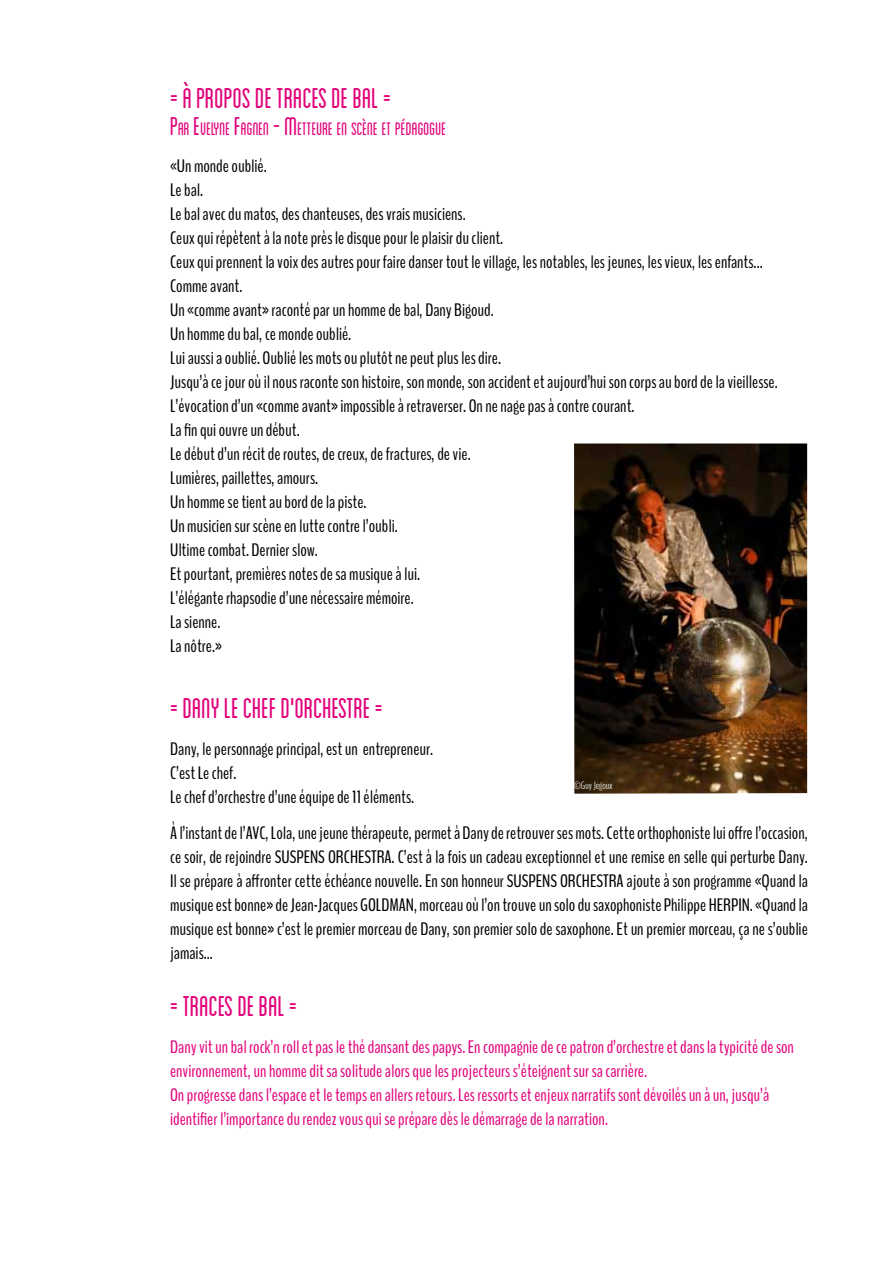
<style>
.page{position:relative;width:893px;height:1263px;background:#fff}
.page>*{position:absolute;margin:0;border:0;box-sizing:border-box;transform-origin:0 0}
.t1{font:condensed 30px "Blanch";color:#e2007a}
.t2{font:condensed 18.9px "Blanch";color:#e2007a}
.t3{font:18px/24px "Bench Nine";color:#000}
.t4{font:18px/24px "Bench Nine";color:#e2007a}
.t5{font:300 10.5px "Bench Nine";color:#fff}
.s1{font-size:27px}
</style>
<div class="page">
<img style="left:574px;top:443px;width:233px;height:351px">
<h1 class="t1" style="left:170px;top:82px;width:223px">= À PROPOS DE TRACES DE BAL =</h1>
<p class="t2" style="left:170px;top:119px;width:276px"><span class="s1">P</span>AR <span class="s1">E</span>VELYNE <span class="s1">F</span>AGNEN <span class="s1">- M</span>ETTEURE EN SCÈNE ET PÉDAGOGUE</p>
<p class="t3" style="left:170px;top:154px;width:609px">«Un monde oublié.<br>Le bal.<br>Le bal avec du matos, des chanteuses, des vrais musiciens.<br>Ceux qui répètent à la note près le disque pour le plaisir du client.<br>Ceux qui prennent la voix des autres pour faire danser tout le village, les notables, les jeunes, les vieux, les enfants...<br>Comme avant.<br>Un «comme avant» raconté par un homme de bal, Dany Bigoud.<br>Un homme du bal, ce monde oublié.<br>Lui aussi a oublié. Oublié les mots ou plutôt ne peut plus les dire.<br>Jusqu’à ce jour où il nous raconte son histoire, son monde, son accident et aujourd’hui son corps au bord de la vieillesse.<br>L’évocation d’un «comme avant» impossible à retraverser. On ne nage pas à contre courant.<br>La fin qui ouvre un début.<br>Le début d’un récit de routes, de creux, de fractures, de vie.<br>Lumières, paillettes, amours.<br>Un homme se tient au bord de la piste.<br>Un musicien sur scène en lutte contre l’oubli.<br>Ultime combat. Dernier slow.<br>Et pourtant, premières notes de sa musique à lui.<br>L’élégante rhapsodie d’une nécessaire mémoire.<br>La sienne.<br>La nôtre.»</p>
<h1 class="t1" style="left:170px;top:692px;width:215px">= DANY LE CHEF D'ORCHESTRE =</h1>
<p class="t3" style="left:170px;top:737px;width:265px">Dany, le personnage principal, est un entrepreneur.<br>C’est Le chef.<br>Le chef d’orchestre d’une équipe de 11 éléments.</p>
<p class="t3" style="left:170px;top:821px;width:639px;text-align:justify">À l’instant de l’AVC, Lola, une jeune thérapeute,permet à Dany de retrouver ses mots. Cette orthophoniste lui offre l’occasion, ce soir, de rejoindre SUSPENS ORCHESTRA. C’est à la fois un cadeau exceptionnel et une remise en selle qui perturbe Dany.<br>Il se prépare à affronter cette échéance nouvelle. En son honneur SUSPENS ORCHESTRA ajoute à son programme «Quand la musique est bonne» de Jean-Jacques GOLDMAN, morceau où l’on trouve un solo du saxophoniste Philippe HERPIN. «Quand la musique est bonne» c’est le premier morceau de Dany, son premier solo de saxophone. Et un premier morceau, ça ne s’oublie jamais...</p>
<h1 class="t1" style="left:170px;top:990px;width:129px">= TRACES DE BAL =</h1>
<p class="t4" style="left:170px;top:1035px;width:625px">Dany vit un bal rock’n roll et pas le thé dansant des papys. En compagnie de ce patron d’orchestre et dans la typicité de son environnement, un homme dit sa solitude alors que les projecteurs s’éteignent sur sa carrière.<br>On progresse dans l’espace et le temps en allers retours. Les ressorts et enjeux narratifs sont dévoilés un à un, jusqu’à identifier l’importance du rendez vous qui se prépare dès le démarrage de la narration.</p>
<p class="t5" style="left:574px;top:779px;width:40px">©Guy Jegoux</p>
</div>
